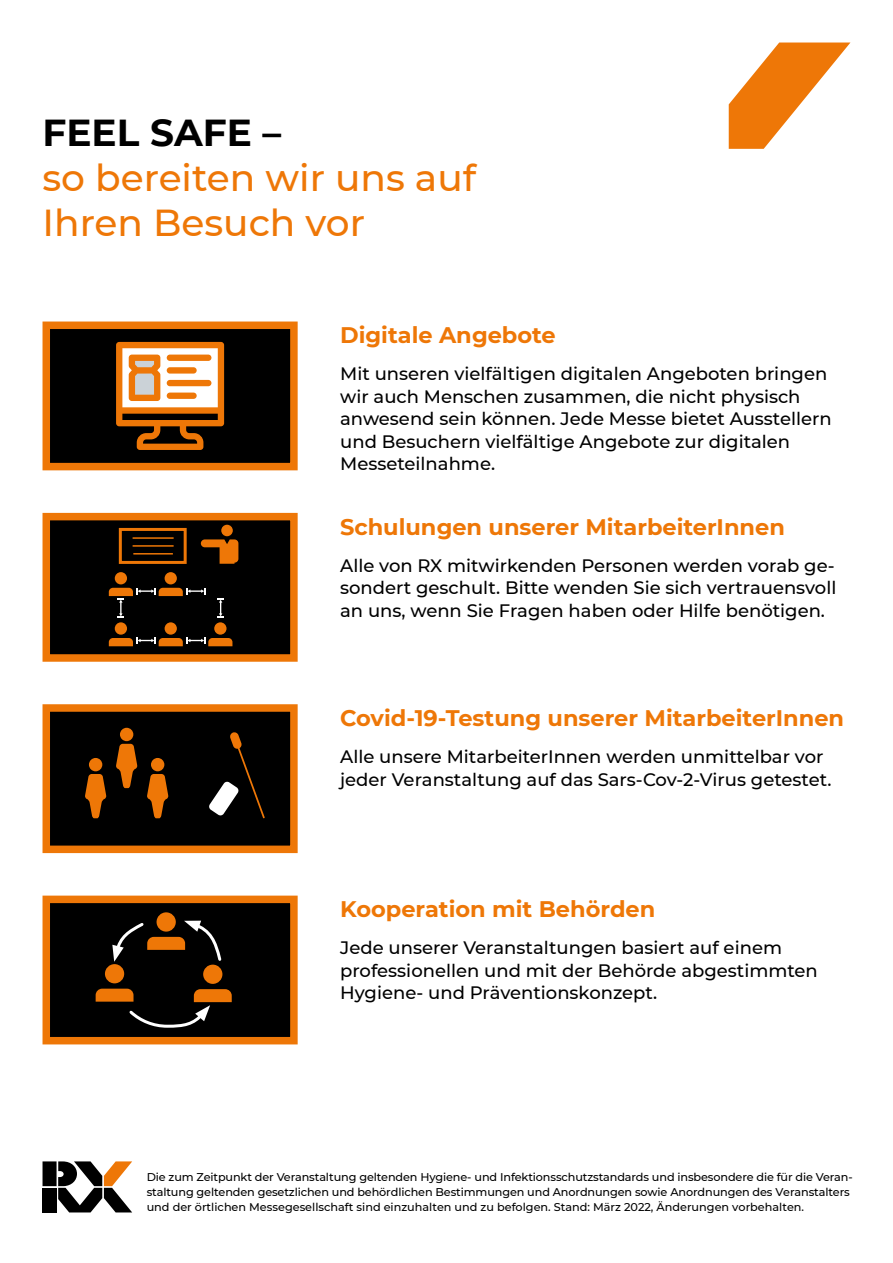
<style>
.page{position:relative;width:893px;height:1263px;background:#fff}
.page>*{position:absolute;margin:0;border:0;box-sizing:border-box;transform-origin:0 0}
.t1{font:500 37.5px/45px "Montserrat";color:#ee7707}
.t2{font:700 37.5px "Montserrat";color:#000}
.t3{font:700 22.5px "Montserrat";color:#ee7707}
.t4{font:500 18px/22.5px "Montserrat";color:#000}
.t5{font:500 11.25px/15px "Montserrat";letter-spacing:-.01em;color:#000}
</style>
<div class="page">
<svg style="left:729px;top:43px;width:121px;height:106px"></svg>
<div style="left:46px;top:325px;width:248px;height:142px;background:#000"></div>
<div style="left:43px;top:321px;width:255px;height:149px;border:8px solid #ee7707"></div>
<div style="left:46px;top:517px;width:248px;height:141px;background:#000"></div>
<div style="left:43px;top:513px;width:255px;height:149px;border:8px solid #ee7707"></div>
<div style="left:46px;top:708px;width:248px;height:141px;background:#000"></div>
<div style="left:43px;top:704px;width:255px;height:149px;border:8px solid #ee7707"></div>
<div style="left:46px;top:899px;width:248px;height:142px;background:#000"></div>
<div style="left:43px;top:896px;width:255px;height:148px;border:8px solid #ee7707"></div>
<svg style="left:116px;top:342px;width:108px;height:108px"></svg>
<div style="left:89px;top:758px;width:13px;height:13px;background:#ee7707;border-radius:50%"></div>
<div style="left:120px;top:728px;width:13px;height:13px;background:#ee7707;border-radius:50%"></div>
<div style="left:151px;top:758px;width:13px;height:13px;background:#ee7707;border-radius:50%"></div>
<svg style="left:85px;top:774px;width:21px;height:44px"></svg>
<svg style="left:116px;top:744px;width:21px;height:44px"></svg>
<svg style="left:147px;top:774px;width:21px;height:44px"></svg>
<svg style="left:209px;top:732px;width:56px;height:86px"></svg>
<div style="left:221px;top:525px;width:12px;height:11px;background:#ee7707;border-radius:50%"></div>
<svg style="left:201px;top:539px;width:37px;height:25px"></svg>
<div style="left:115px;top:572px;width:12px;height:12px;background:#ee7707;border-radius:50%"></div>
<div style="left:165px;top:572px;width:12px;height:12px;background:#ee7707;border-radius:50%"></div>
<div style="left:115px;top:622px;width:12px;height:13px;background:#ee7707;border-radius:50%"></div>
<svg style="left:214px;top:622px;width:13px;height:13px"></svg>
<div style="left:165px;top:622px;width:12px;height:13px;background:#ee7707;border-radius:50%"></div>
<svg style="left:109px;top:637px;width:123px;height:9px"></svg>
<svg style="left:109px;top:588px;width:97px;height:29px"></svg>
<svg style="left:217px;top:598px;width:7px;height:19px"></svg>
<div style="left:119px;top:528px;width:68px;height:36px;border:3px solid #ee7707"></div>
<hr style="left:133px;top:537px;width:41px;height:2px;background:#ee7707">
<hr style="left:133px;top:545px;width:41px;height:2px;background:#ee7707">
<hr style="left:133px;top:553px;width:40px;height:1px;background:#ee7707">
<div style="left:105px;top:964px;width:19px;height:19px;background:#ee7707;border-radius:50%"></div>
<div style="left:157px;top:912px;width:19px;height:19px;background:#ee7707;border-radius:50%"></div>
<div style="left:203px;top:965px;width:19px;height:19px;background:#ee7707;border-radius:50%"></div>
<svg style="left:96px;top:989px;width:136px;height:39px"></svg>
<svg style="left:112px;top:920px;width:110px;height:42px"></svg>
<svg style="left:43px;top:1161px;width:89px;height:51px"></svg>
<div style="left:43px;top:1188px;width:14px;height:24px;background:#000"></div>
<h1 class="t2" style="left:43px;top:106px;width:240px">FEEL SAFE –</h1>
<h1 class="t1" style="left:43px;top:154px;width:435px">so bereiten wir uns auf<br>Ihren Besuch vor</h1>
<p class="t3" style="left:340px;top:319px;width:217px">Digitale Angebote</p>
<p class="t4" style="left:340px;top:362px;width:493px">Mit unseren vielfältigen digitalen Angeboten bringen wir auch Menschen zusammen, die nicht physisch anwesend sein können. Jede Messe bietet Ausstellern und Besuchern vielfältige Angebote zur digitalen Messeteilnahme.</p>
<p class="t3" style="left:340px;top:510px;width:446px">Schulungen unserer MitarbeiterInnen</p>
<p class="t4" style="left:340px;top:553px;width:498px;text-align:justify">Alle von RX mitwirkenden Personen werden vorab ge&shy;sondert geschult. Bitte wenden Sie sich vertrauensvoll an uns, wenn Sie Fragen haben oder Hilfe benötigen.</p>
<p class="t3" style="left:340px;top:702px;width:505px">Covid-19-Testung unserer MitarbeiterInnen</p>
<p class="t4" style="left:340px;top:745px;width:493px">Alle unsere MitarbeiterInnen werden unmittelbar vor jeder Veranstaltung auf das Sars-Cov-2-Virus getestet.</p>
<p class="t3" style="left:340px;top:893px;width:317px">Kooperation mit Behörden</p>
<p class="t4" style="left:340px;top:936px;width:479px">Jede unserer Veranstaltungen basiert auf einem professionellen und mit der Behörde abgestimmten<br>Hygiene- und Präventionskonzept.</p>
<p class="t5" style="left:147px;top:1169px;width:707px">Die zum Zeitpunkt der Veranstaltung geltenden Hygiene- und Infektionsschutzstandards und insbesondere die für die Veran&shy;staltung geltenden gesetzlichen und behördlichen Bestimmungen und Anordnungen sowie Anordnungen des Veranstalters und der örtlichen Messegesellschaft sind einzuhalten und zu befolgen. Stand: März 2022, Änderungen vorbehalten.</p>
</div>
